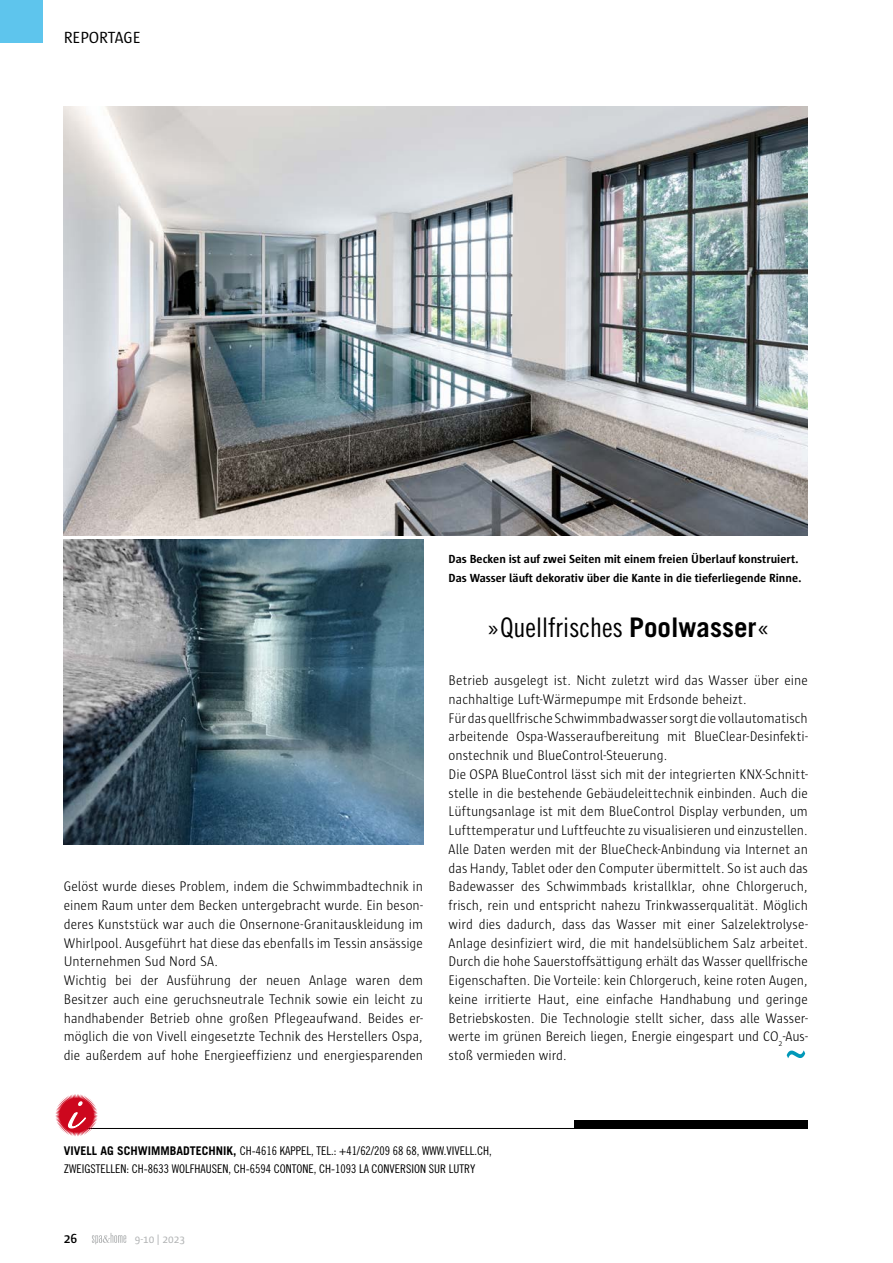
<style>
.page{position:relative;width:893px;height:1263px;background:#fff}
.page>*{position:absolute;margin:0;border:0;box-sizing:border-box;transform-origin:0 0}
.t1{font:27px "Trade Gothic Cond Eighteen";color:#000}
.t2{font:16.5px "Sun";color:#000}
.t3{font:300 14.25px/18.8px "Sun";color:#000;scale:.95 1}
.t4{font:600 13.5px "Sun";color:#000}
.t5{font:12px/18px "Trade Gothic Cond Eighteen";color:#000}
.t6{font:700 12px/18.8px "Sun";color:#000}
.t7{font:11.25px "Sun";color:#b1b3b4}
.s1{font-family:"Trade Gothic";font-weight:700}
</style>
<div class="page">
<div style="left:0;top:0;width:43px;height:43px;background:#5ec5ed"></div>
<svg style="left:92px;top:1233px;width:34px;height:11px"></svg>
<svg style="left:787px;top:1050px;width:18px;height:8px"></svg>
<hr style="left:79px;top:1128px;width:729px;height:1px;background:#000">
<svg style="left:55px;top:1094px;width:43px;height:42px"></svg>
<div style="left:574px;top:1120px;width:234px;height:9px;background:#000"></div>
<img style="left:64px;top:539px;width:359px;height:305px">
<img style="left:64px;top:106px;width:744px;height:429px">
<p class="t2" style="left:64px;top:28px;width:78px">REPORTAGE</p>
<p class="t3" style="left:64px;top:877px;width:380px">Gelöst wurde dieses Problem, indem die Schwimmbadtechnik in einem Raum unter dem Becken untergebracht wurde. Ein beson&shy;deres Kunststück war auch die Onsernone-Granitauskleidung im Whirlpool. Ausgeführt hat diese das ebenfalls im Tessin ansässige U nternehmen Sud Nord SA.<br>Wichtig bei der Ausführung der neuen Anlage waren dem Besitzer auch eine geruchsneutrale Technik sowie ein leicht zu handhabender Betrieb ohne großen Pflegeaufwand. Beides er&shy;möglich die von Vivell eingesetzte Technik des Herstellers Ospa, die außerdem auf hohe Energieeffizienz und energiesparenden</p>
<p class="t6" style="left:449px;top:550px;width:354px">Das Becken ist auf zwei Seiten mit einem freien Überlauf konstruiert.<br>Das Wasser läuft dekorativ über die Kante in die tieferliegende Rinne.</p>
<h1 class="t1" style="left:486px;top:611px;width:285px">»QUELLFRISCHES <span class="s1">POOLWASSER</span>«</h1>
<p class="t3" style="left:449px;top:671px;width:380px">Betrieb ausgelegt ist. N icht zuletzt wird das Wasser über eine nachhaltige Luft-Wärmepumpe mit Erdsonde beheizt.<br>Für das quellfrische Schwimmbadwasser sorgt die vollautomatisch arbeitende Ospa-Wasseraufbereitung mit BlueClear-Desinfekti&shy;onstechnik und BlueControl-Steuerung.<br>Die OSPA BlueControl lässt sich mit der integrierten KNX-Schnitt&shy;stelle in die bestehende Gebäudeleittechnik einbinden. Auch die Lüftungsanlage ist mit dem BlueControl Display verbunden, um Lufttemperatur und Luftfeuchte zu visualisieren und einzustellen.<br>Alle Daten werden mit der BlueCheck-Anbindung via Internet an das Handy, Tablet oder den Computer übermittelt. So ist auch das Badewasser des Schwimmbads kristallklar, ohne Chlorgeruch, frisch, rein und entspricht nahezu Trinkwasserqualität. Möglich wird dies dadurch, dass das Wasser mit einer Salzelektrolyse-Anlage desinfiziert wird, die mit handelsüblichem Salz arbeitet.<br>Durch die hohe Sauerstoffsättigung erhält das Wasser quellfrische Eigenschaften. Die Vorteile: kein Chlorgeruch, keine roten Augen, keine irritierte Haut, eine einfache Handhabung und geringe Betriebskosten. Die Technologie stellt sicher, dass alle Wasser&shy;werte im grünen Bereich liegen, Energie eingespart und CO<sub>2</sub>-Aus&shy;stoß vermieden wird.</p>
<p class="t5" style="left:64px;top:1141px;width:429px"><span class="s1">VIVELL AG SCHWIMMBADTECHNIK,</span> CH-4616 KAPPEL, TEL.: +41/62/209 68 68, WWW.VIVELL.CH ,<br>ZWEIGSTELLEN: CH-8633 WOLFHAUSEN, CH-6594 CONTONE, CH-1093 LA CONVERSION SUR LUTRY</p>
<p class="t4" style="left:64px;top:1231px;width:15px">26</p>
<p class="t7" style="left:135px;top:1233px;width:52px">9-10 | 2023</p>
</div>
